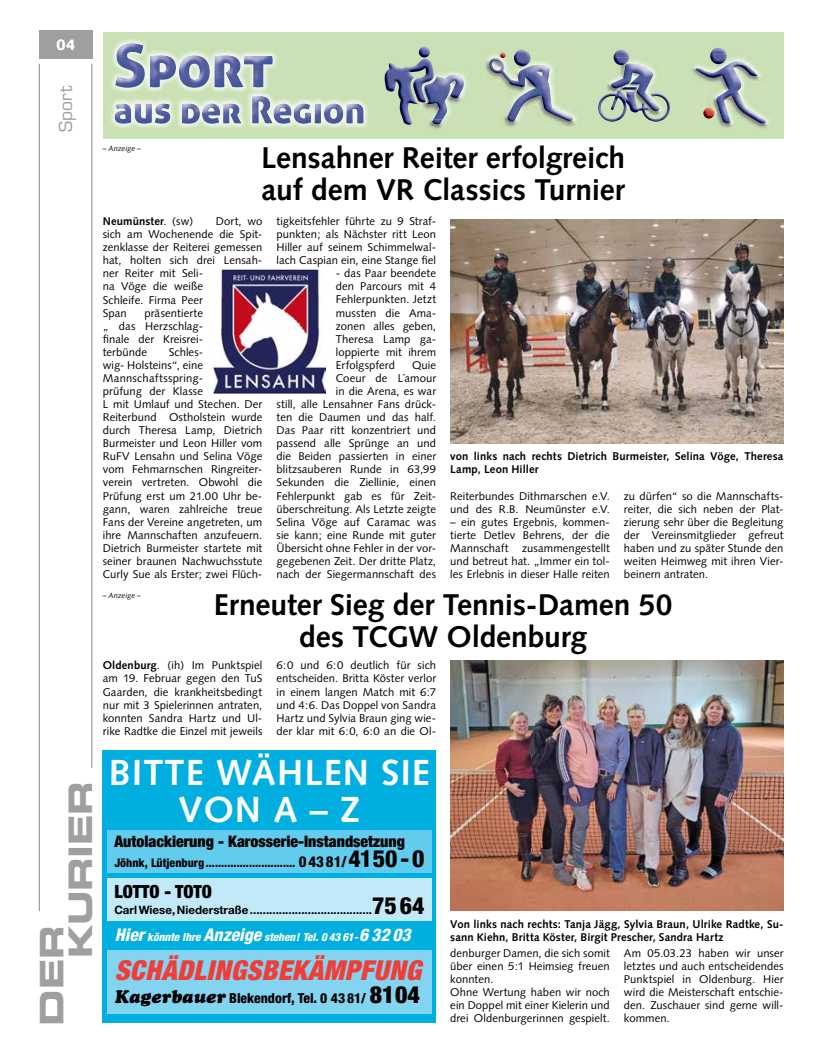
<style>
.page{position:relative;width:819px;height:1053px;background:#fff}
.page>*{position:absolute;margin:0;border:0;box-sizing:border-box;transform-origin:0 0}
.t1{font:700 36.25px/36.2px "Syntax LT Std";letter-spacing:.03em;color:#fff;text-align:center}
.t2{font:32.5px/28.9px "Eurostile LT Std Bold Ex 2";letter-spacing:-.01em;color:#a19f9d}
.t3{font:700 30px/32.5px "Syntax LT Std";letter-spacing:-.005em;color:#000}
.t4{font:italic 900 condensed 27.5px "Helvetica Neue";letter-spacing:.015em;color:#f13d37}
.t5{font:900 condensed 18.12px "Helvetica Neue";color:#000}
.t6{font:17.5px "Eurostile LT Std";color:#a19f9d}
.t7{font:900 condensed 15.88px "Helvetica Neue";color:#000}
.t8{font:900 15px "Syntax LT Std";color:#fff}
.t9{font:800 condensed 13.75px "Helvetica Neue";color:#000}
.t10{font:800 condensed 11.88px "Helvetica Neue";color:#000}
.t11{font:700 11.5px "Helvetica Neue";color:#000}
.t12{font:11.25px/13px "Syntax";letter-spacing:.005em;color:#000;text-align:justify}
.t13{font:700 11.25px/12.5px "Syntax LT Std";letter-spacing:.01em;color:#000}
.t14{font:italic 800 condensed 11.25px "Helvetica Neue";color:#fff}
.t15{font:700 11.25px "Syntax";letter-spacing:.01em;color:#000}
.t16{font:italic 7.5px "Syntax LT Std";letter-spacing:.01em;color:#000}
.s1{font-weight:400}
.s2{font-weight:700}
.s3{font-size:15px}
.s4{font-size:23.75px}
.s5{font-weight:800;font-stretch:condensed;font-size:23.75px}
.s6{font-size:17.5px}
.s7{font-family:"Cooper Black Std";font-weight:400;font-style:italic;font-stretch:normal;font-size:18.12px}
.s8{font-weight:900;font-size:23.75px}
</style>
<div class="page">
<hr style="left:39px;top:64px;width:1px;height:847px;background:#8c8986">
<hr style="left:92px;top:64px;width:1px;height:703px;background:#8c8986">
<div style="left:39px;top:30px;width:53px;height:29px;background:#a19f9d"></div>
<div style="left:103px;top:749px;width:333px;height:273px;background:#00aee0"></div>
<div style="left:107px;top:878px;width:324px;height:42px;background:#c2e9f8"></div>
<div style="left:107px;top:830px;width:324px;height:42px;background:#62ccee"></div>
<div style="left:107px;top:950px;width:324px;height:64px;background:#83d4f1"></div>
<div style="left:103px;top:32px;width:680px;height:107px;background:#c9e1b5"></div>
<img style="left:110px;top:39px;width:258px;height:89px">
<img style="left:115px;top:43px;width:158px;height:45px">
<img style="left:115px;top:96px;width:248px;height:28px">
<svg style="left:713px;top:48px;width:11px;height:2px"></svg>
<img style="left:710px;top:50px;width:16px;height:5px">
<img style="left:691px;top:55px;width:78px;height:73px">
<img style="left:695px;top:65px;width:70px;height:58px">
<svg style="left:727px;top:61px;width:31px;height:15px"></svg>
<svg style="left:713px;top:72px;width:3px;height:7px"></svg>
<svg style="left:703px;top:108px;width:11px;height:11px"></svg>
<svg style="left:616px;top:50px;width:10px;height:2px"></svg>
<img style="left:613px;top:52px;width:16px;height:5px">
<img style="left:607px;top:57px;width:40px;height:33px">
<img style="left:611px;top:64px;width:46px;height:26px">
<svg style="left:606px;top:120px;width:12px;height:2px"></svg>
<svg style="left:650px;top:120px;width:11px;height:2px"></svg>
<img style="left:598px;top:90px;width:72px;height:30px">
<svg style="left:621px;top:87px;width:15px;height:2px"></svg>
<img style="left:505px;top:123px;width:70px;height:4px">
<img style="left:485px;top:53px;width:92px;height:70px">
<img style="left:489px;top:58px;width:83px;height:64px">
<svg style="left:517px;top:50px;width:10px;height:2px"></svg>
<img style="left:514px;top:52px;width:16px;height:14px">
<svg style="left:491px;top:52px;width:14px;height:22px"></svg>
<svg style="left:419px;top:47px;width:11px;height:11px"></svg>
<img style="left:465px;top:78px;width:3px;height:13px">
<img style="left:428px;top:70px;width:37px;height:59px">
<img style="left:446px;top:75px;width:15px;height:3px">
<img style="left:433px;top:78px;width:13px;height:31px">
<svg style="left:434px;top:76px;width:13px;height:6px"></svg>
<svg style="left:433px;top:110px;width:9px;height:14px"></svg>
<img style="left:384px;top:59px;width:49px;height:66px">
<img style="left:450px;top:220px;width:333px;height:223px">
<img style="left:214px;top:270px;width:111px;height:123px">
<img style="left:450px;top:661px;width:333px;height:249px">
<p class="t8" style="left:56px;top:36px;width:21px">04</p>
<p class="t6" style="left:55px;top:132px;width:47px;rotate:-90deg">Sport</p>
<p class="t2" style="left:37px;top:958px;width:179px;text-indent:-67px;rotate:-90deg">Der<br>Kurier</p>
<p class="t16" style="left:103px;top:144px;width:40px">– Anzeige –</p>
<p class="t3" style="left:261px;top:141px;width:365px">Lensahner Reiter erfolgreich auf dem VR Classics Turnier</p>
<p class="t15" style="left:103px;top:215px;width:92px">Neumünster<span class="s1">. (sw)</span></p>
<p class="t12" style="left:103px;top:215px;width:161px;text-align:left;text-indent:113px">Dort, wo sich am Wochenende die Spit&shy;zenklasse der Reiterei gemessen hat, holten sich drei Lensah&shy;ner Reiter mit Seli-<br>na Vöge die weiße<br>Schleife. Firma Peer<br>Span</p>
<p class="t12" style="left:103px;top:306px;width:102px;text-indent:42px">präsentierte „ das Herzschlag&shy;finale der Kreisrei&shy;terbünde</p>
<p class="t12" style="left:103px;top:345px;width:161px;text-align:left;text-indent:66px">Schles-<br>wig- Holsteins“, eine<br>Mannschaftsspring-<br>prüfung der Klasse<br>L mit Umlauf und Stechen. Der<br>Reiterbund Ostholstein wurde durch Theresa Lamp, Dietrich<br>Burmeister und Leon Hiller vom<br>RuFV Lensahn und Selina Vöge vom Fehmarnschen Ringreiter&shy;verein vertreten. Obwohl die<br>Prüfung erst um 21.00 Uhr be&shy;gann, waren zahlreiche treue<br>Fans der Vereine angetreten, um ihre Mannschaften anzufeuern.<br>Dietrich Burmeister startete mit seiner braunen Nachwuchsstute<br>Curly Sue als Erster; zwei Flüch-</p>
<p class="t12" style="left:276px;top:215px;width:161px">tigkeitsfehler führte zu 9 Straf&shy;punkten; als Nächster ritt Leon Hiller auf seinem Schimmelwal&shy;lach Caspian ein, eine Stange fiel</p>
<p class="t12" style="left:336px;top:267px;width:102px">- das Paar beendete den Parcours mit 4<br>Fehlerpunkten. Jetzt mussten die Ama&shy;zonen alles geben, Theresa Lamp ga&shy;loppierte mit ihrem Erfolgspferd</p>
<p class="t12" style="left:276px;top:358px;width:161px;text-align:right">Quie<br>Coeur de L´amour<br>in die Arena, es war<br>still, alle Lensahner Fans drück&shy;ten die Daumen und das half.<br>Das Paar ritt konzentriert und passend alle Sprünge an und die Beiden passierten in einer blitzsauberen Runde in 63,99<br>Sekunden die Ziellinie, einen<br>Fehlerpunkt gab es für Zeit&shy;überschreitung. Als Letzte zeigte<br>Selina Vöge auf Caramac was sie kann; eine Runde mit guter<br>Übersicht ohne Fehler in der vor&shy;gegebenen Zeit. Der dritte Platz, nach der Siegermannschaft des</p>
<p class="t13" style="left:450px;top:450px;width:334px">von links nach rechts Dietrich Burmeister, Selina Vöge, Theresa<br>Lamp, Leon Hiller</p>
<p class="t12" style="left:450px;top:489px;width:161px">Reiterbundes Dithmarschen e.V. und des R.B. Neumünster e.V.</p>
<p class="t12" style="left:450px;top:515px;width:161px">– ein gutes Ergebnis, kommen&shy;tierte Detlev Behrens, der die Mannschaft zusammengestellt und betreut hat. „Immer ein tol&shy;les Erlebnis in dieser Halle reiten</p>
<p class="t12" style="left:624px;top:489px;width:161px">zu dürfen“ so die Mannschafts&shy;reiter, die sich neben der Plat&shy;zierung sehr über die Begleitung der Vereinsmitglieder gefreut haben und zu später Stunde den weiten Heimweg mit ihren Vier&shy;beinern antraten.</p>
<p class="t16" style="left:103px;top:590px;width:40px">– Anzeige –</p>
<p class="t3" style="left:214px;top:588px;width:460px;text-align:center">Erneuter Sieg der Tennis-Damen 50 des TCGW Oldenburg</p>
<p class="t12" style="left:103px;top:659px;width:161px"><span class="s2">Oldenburg</span>. (ih) Im Punktspiel am 19. Februar gegen den TuS Gaarden, die krankheitsbedingt nur mit 3 Spielerinnen antraten, konnten Sandra Hartz und Ul&shy;rike Radtke die Einzel mit jeweils</p>
<p class="t12" style="left:276px;top:659px;width:161px">6:0 und 6:0 deutlich für sich entscheiden. Britta Köster verlor in einem langen Match mit 6:7 und 4:6. Das Doppel von Sandra Hartz und Sylvia Braun ging wie&shy;der klar mit 6:0, 6:0 an die Ol-</p>
<p class="t1" style="left:109px;top:754px;width:322px">BITTE WÄHLEN SIE<br>VON A – Z</p>
<p class="t7" style="left:114px;top:831px;width:292px">Autolackierung - Karosserie-Instandsetzung</p>
<p class="t10" style="left:114px;top:855px;width:312px">Jöhnk, Lütjenburg ............................. <span class="s3">0 43 81/</span> <span class="s4">41 50 - 0</span></p>
<p class="t5" style="left:114px;top:880px;width:99px">LOTTO - TOTO</p>
<p class="t11" style="left:114px;top:902px;width:312px">Carl Wiese, Niederstraße ......................................<span class="s5">75 64</span></p>
<p class="t14" style="left:115px;top:929px;width:297px"><span class="s6">Hier</span> könnte Ihre <span class="s6">Anzeige</span> stehen! Tel. 0 43 61-<span class="s6">6 32 03</span></p>
<p class="t4" style="left:115px;top:953px;width:308px">SCHÄDLINGSBEKÄMPFUNG</p>
<p class="t9" style="left:115px;top:989px;width:306px"><span class="s7">Kagerbauer</span> Blekendorf, Tel. 0 43 81/ <span class="s8">81 04</span></p>
<p class="t13" style="left:450px;top:918px;width:335px">Von links nach rechts: Tanja Jägg, Sylvia Braun, Ulrike Radtke, Su&shy;sann Kiehn, Britta Köster, Birgit Prescher, Sandra Hartz</p>
<p class="t12" style="left:450px;top:946px;width:161px;text-align:left">denburger Damen, die sich somit über einen 5:1 Heimsieg freuen konnten.<br>Ohne Wertung haben wir noch ein Doppel mit einer Kielerin und drei Oldenburgerinnen gespielt.</p>
<p class="t12" style="left:624px;top:946px;width:161px">Am 05.03.23 haben wir unser letztes und auch entscheidendes Punktspiel in Oldenburg. Hier wird die Meisterschaft entschie&shy;den. Zuschauer sind gerne will&shy;kommen.</p>
</div>
